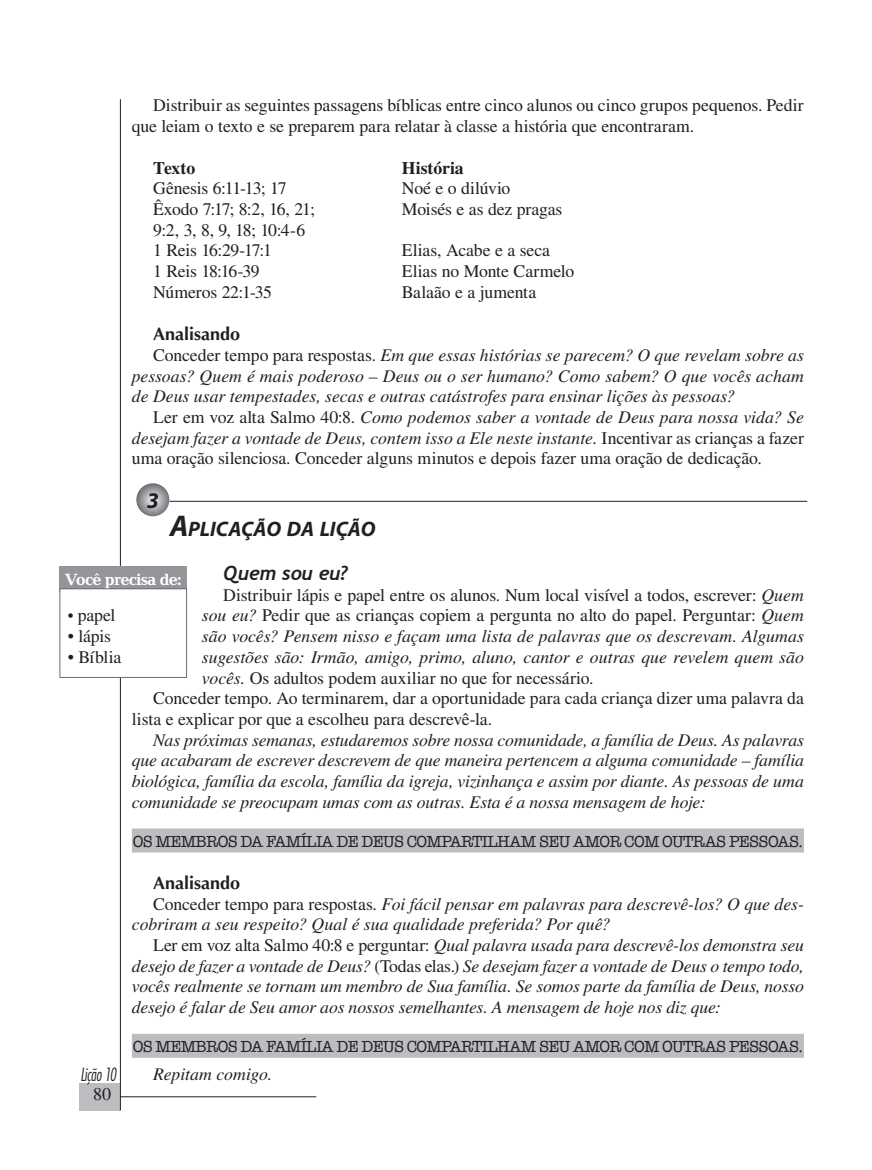
<style>
.page{position:relative;width:872px;height:1170px;background:#fff}
.page>*{position:absolute;margin:0;border:0;box-sizing:border-box;transform-origin:0 0}
.t1{font:italic 700 22.5px "Myriad";color:#231f20}
.Titulo_boas_Vindas{font:italic 700 21px "Myriad";color:#231f20}
.Tópicos{font:italic 700 19.5px "Trebuchet";color:#231f20}
.Analisando{font:700 18px "Optima LT Std";color:#231f20}
.t2{font:18px "Times LT Std";color:#231f20}
.Texto{font:17.7px/20.7px "Times LT Std";letter-spacing:-.005em;color:#231f20}
.Texto-2{font:italic 17.7px/20.7px "Times LT Std";letter-spacing:-.005em;color:#231f20;text-align:justify}
.Texto-3{font:17.7px "Times LT Std";letter-spacing:-.04em;color:#231f20}
.Você_Precisa{font:17.7px "Times LT Std";letter-spacing:-.01em;color:#231f20}
.Texto-4{font:700 17.7px "Times LT Std";color:#231f20}
.Texto-5{font:17.7px "Times LT Std";letter-spacing:-.025em;color:#231f20}
.texto_tabela{font:italic 300 condensed 17.7px "Futura Std";letter-spacing:-.025em;color:#231f20;scale:.85 1}
.frase_em_destaque{font:16.5px "American Typewriter";letter-spacing:-.04em;color:#231f20}
.t3{font:700 16.5px "Candida Std";letter-spacing:-.05em;color:#fff}
.s1{font-style:normal}
.s2{font-style:italic}
.s3{font-size:30px}
.s4{font-size:16.5px}
</style>
<div class="page">
<div style="left:79px;top:1082px;width:41px;height:28px;background:#bcbdc0"></div>
<hr style="left:120px;top:1096px;width:196px;height:1px;background:#231f20">
<hr style="left:120px;top:99px;width:1px;height:1011px;background:#231f20">
<div style="left:132px;top:828px;width:672px;height:24px;background:#bcbdc0"></div>
<div style="left:132px;top:1033px;width:672px;height:24px;background:#bcbdc0"></div>
<svg style="left:134px;top:481px;width:38px;height:37px"></svg>
<div style="left:132px;top:479px;width:42px;height:42px;border:4px solid #fff;border-radius:50%"></div>
<hr style="left:169px;top:501px;width:638px;height:1px;background:#231f20">
<div style="left:60px;top:566px;width:127px;height:25px;background:#939598"></div>
<div style="left:60px;top:588px;width:126px;height:89px;background:#fff"></div>
<div style="left:60px;top:588px;width:127px;height:89px;border:1px solid #6c6d70"></div>
<p class="Texto" style="left:132px;top:95px;width:673px;text-indent:21px">Distribuir as seguintes passagens bíblicas entre cinco alunos ou cinco grupos pequenos. Pedir que leiam o texto e se preparem para relatar à classe a história que encontraram.</p>
<p class="Texto-4" style="left:153px;top:157px;width:44px">Texto</p>
<p class="Texto-4" style="left:402px;top:157px;width:63px">História</p>
<p class="Texto" style="left:153px;top:178px;width:135px">Gênesis 6:11-13; 17</p>
<p class="Texto" style="left:402px;top:178px;width:110px">Noé e o dilúvio</p>
<p class="Texto-3" style="left:153px;top:199px;width:163px">Êxodo 7:17; 8:2, 16, 21;</p>
<p class="Texto" style="left:402px;top:198px;width:162px">Moisés e as dez pragas</p>
<p class="Texto" style="left:153px;top:219px;width:154px">9:2, 3, 8, 9, 18; 10:4-6</p>
<p class="Texto" style="left:153px;top:240px;width:120px">1 Reis 16:29-17:1</p>
<p class="Texto" style="left:402px;top:240px;width:150px">Elias, Acabe e a seca</p>
<p class="Texto-5" style="left:153px;top:261px;width:108px">1 Reis 18:16-39</p>
<p class="Texto" style="left:402px;top:261px;width:174px">Elias no Monte Carmelo</p>
<p class="Texto" style="left:153px;top:281px;width:120px">Números 22:1-35</p>
<p class="Texto" style="left:402px;top:281px;width:136px">Balaão e a jumenta</p>
<p class="Analisando" style="left:153px;top:323px;width:89px">Analisando</p>
<p class="Texto-2" style="left:132px;top:344px;width:673px;text-indent:21px"><span class="s1">Conceder tempo para respostas.</span> Em que essas histórias se parecem? O que revelam sobre as pessoas? Quem é mais poderoso – Deus ou o ser humano? Como sabem? O que vocês acham de Deus usar tempestades, secas e outras catástrofes para ensinar lições às pessoas?</p>
<p class="Texto" style="left:132px;top:406px;width:673px;text-align:justify;text-indent:21px">Ler em voz alta Salmo 40:8. <span class="s2">Como podemos saber a vontade de Deus para nossa vida? Se desejam fazer a vontade de Deus, contem isso a Ele neste instante.</span> Incentivar as crianças a fazer uma oração silenciosa. Conceder alguns minutos e depois fazer uma oração de dedicação.</p>
<p class="t1" style="left:147px;top:489px;width:14px">3</p>
<p class="Titulo_boas_Vindas" style="left:170px;top:518px;width:208px"><span class="s3">A</span>PLICAÇÃO DA LIÇÃO</p>
<p class="Tópicos" style="left:223px;top:561px;width:126px">Quem sou eu?</p>
<p class="Texto" style="left:202px;top:584px;width:603px;text-align:justify;text-indent:21px">Distribuir lápis e papel entre os alunos. Num local visível a todos, escrever: <span class="s2">Quem sou eu?</span> Pedir que as crianças copiem a pergunta no alto do papel. Perguntar: <span class="s2">Quem são vocês? Pensem nisso e façam uma lista de palavras que os descrevam. Algumas sugestões são: Irmão, amigo, primo, aluno, cantor e outras que revelem quem são vocês.</span> Os adultos podem auxiliar no que for necessário.</p>
<p class="Texto" style="left:132px;top:687px;width:673px;text-indent:21px">Conceder tempo. Ao terminarem, dar a oportunidade para cada criança dizer uma palavra da lista e explicar por que a escolheu para descrevê-la.</p>
<p class="Texto-2" style="left:132px;top:729px;width:673px;text-indent:21px">Nas próximas semanas, estudaremos sobre nossa comunidade, a família de Deus. As palavras que acabaram de escrever descrevem de que maneira pertencem a alguma comunidade – família biológica, família da escola, família da igreja, vizinhança e assim por diante. As pessoas de uma comunidade se preocupam umas com as outras. Esta é a nossa mensagem de hoje:</p>
<p class="frase_em_destaque" style="left:133px;top:828px;width:672px">OS MEMBROS DA FAMÍLIA DE DEUS COMPARTILHAM SEU AMOR COM OUTRAS PESSOAS.</p>
<p class="Analisando" style="left:153px;top:872px;width:89px">Analisando</p>
<p class="Texto-2" style="left:132px;top:893px;width:673px;text-indent:21px"><span class="s1">Conceder tempo para respostas.</span> Foi fácil pensar em palavras para descrevê-los? O que des&shy;cobriram a seu respeito? Qual é sua qualidade preferida? Por quê?</p>
<p class="Texto-2" style="left:132px;top:934px;width:673px;text-indent:21px"><span class="s1">Ler em voz alta Salmo 40:8 e perguntar:</span> Qual palavra usada para descrevê-los demonstra seu desejo de fazer a vontade de Deus? <span class="s1">(Todas elas.)</span> Se desejam fazer a vontade de Deus o tempo todo, vocês realmente se tornam um membro de Sua família. Se somos parte da família de Deus, nosso desejo é falar de Seu amor aos nossos semelhantes. A mensagem de hoje nos diz que:</p>
<p class="frase_em_destaque" style="left:133px;top:1033px;width:672px">OS MEMBROS DA FAMÍLIA DE DEUS COMPARTILHAM SEU AMOR COM OUTRAS PESSOAS.</p>
<p class="Texto-2" style="left:153px;top:1063px;width:121px">Repitam comigo.</p>
<p class="t3" style="left:65px;top:569px;width:118px">Você precisa de:</p>
<p class="Você_Precisa" style="left:68px;top:605px;width:49px"><span class="s4">•</span> papel</p>
<p class="Você_Precisa" style="left:68px;top:626px;width:45px">• lápis</p>
<p class="Você_Precisa" style="left:68px;top:646px;width:55px">• Bíblia</p>
<p class="texto_tabela" style="left:80px;top:1064px;width:44px">Lição 10</p>
<p class="t2" style="left:93px;top:1083px;width:19px">80</p>
</div>
